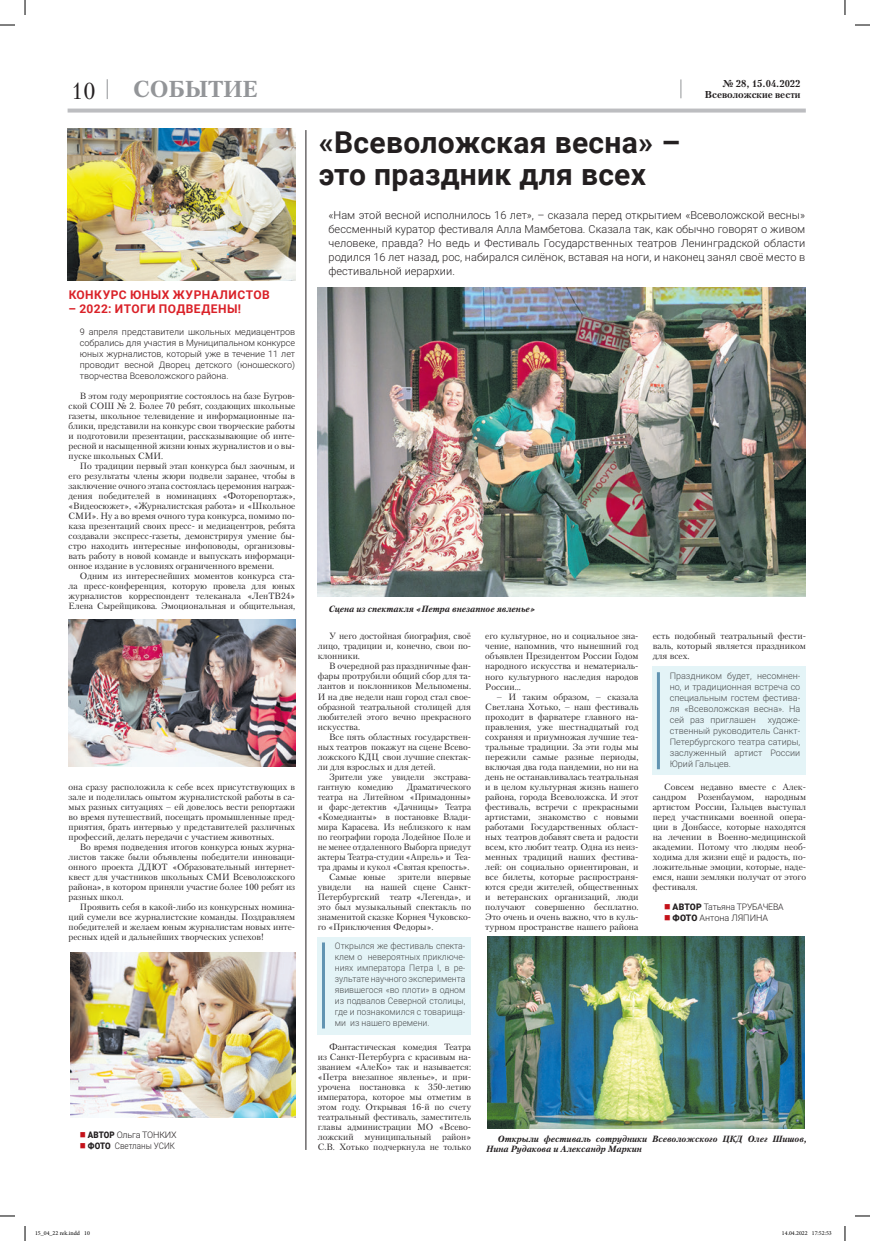
<style>
.page{position:relative;width:870px;height:1241px;background:#fff}
.page>*{position:absolute;margin:0;border:0;box-sizing:border-box;transform-origin:0 0}
.t1{font:700 30px/32px "Roboto";letter-spacing:.01em;color:#231f20}
.t2{font:700 23px "Petersburg C";color:#939598}
.t3{font:23px "Petersburg C";color:#231f20}
.t4{font:700 12px "Roboto";letter-spacing:.035em;color:#da2128}
.t5{font:300 11px/14px "Roboto";color:#231f20;text-align:justify}
.t6{font:700 10px/11px "Petersburg C";color:#231f20;text-align:right}
.t7{font:9px/10px "Petersburg C";color:#231f20;text-align:justify}
.t8{font:300 9px/11px "Roboto";color:#4b4c4d;text-align:justify}
.t9{font:300 9px/11px "Roboto";color:#231f20;text-align:justify}
.t10{font:300 9px/11px "Roboto";color:#4b4c4d;text-align:justify;scale:.96 1}
.t11{font:italic 700 9px/10px "Petersburg C";color:#231f20}
.t12{font:300 9px "Roboto";letter-spacing:-.02em;color:#231f20}
.t13{font:300 9px "Roboto";color:#231f20;scale:.9 1}
.t14{font:6px "Minion Pro";color:#000}
.s1{color:#c4121a}
.s2{font-weight:900}
</style>
<div class="page">
<svg style="left:68px;top:109px;width:737px;height:4px;background:#c3c4c6"></svg>
<svg style="left:107px;top:79px;width:1px;height:20px"></svg>
<svg style="left:680px;top:79px;width:1px;height:19px"></svg>
<div style="left:318px;top:936px;width:153px;height:98px;background:#e4f4f7"></div>
<hr style="left:322px;top:942px;width:3px;height:86px;background:#6294b2">
<div style="left:652px;top:666px;width:153px;height:109px;background:#e4f4f7"></div>
<hr style="left:656px;top:672px;width:3px;height:97px;background:#6294b2">
<img style="left:317px;top:288px;width:488px;height:309px">
<img style="left:487px;top:936px;width:317px;height:192px">
<img style="left:68px;top:619px;width:227px;height:148px">
<img style="left:68px;top:129px;width:227px;height:151px">
<img style="left:70px;top:953px;width:225px;height:164px">
<hr style="left:305px;top:130px;width:1px;height:1020px;background:#231f20">
<svg style="left:0;top:24px;width:15px;height:2px"></svg>
<svg style="left:855px;top:24px;width:14px;height:2px"></svg>
<svg style="left:0;top:1215px;width:15px;height:1px"></svg>
<svg style="left:855px;top:1215px;width:14px;height:1px"></svg>
<svg style="left:24px;top:0;width:2px;height:15px"></svg>
<svg style="left:24px;top:1226px;width:2px;height:15px"></svg>
<svg style="left:844px;top:0;width:1px;height:15px"></svg>
<svg style="left:844px;top:1226px;width:1px;height:15px"></svg>
<h2 class="t3" style="left:71px;top:77px;width:26px">10</h2>
<p class="t6" style="left:704px;top:78px;width:97px">№ 28, 15.04.2022<br>Всеволожские вести</p>
<h2 class="t2" style="left:133px;top:74px;width:126px">СОБЫТИЕ</h2>
<h3 class="t4" style="left:69px;top:286px;width:202px">КОНКУРС ЮНЫХ ЖУРНАЛИСТОВ</h3>
<h3 class="t4" style="left:69px;top:300px;width:174px">– 2022: ИТОГИ ПОДВЕДЕНЫ!</h3>
<p class="t9" style="left:80px;top:326px;width:217px">9 апреля представители школьных медиацентров собрались для участия в Муниципальном конкурсе юных журналистов, который уже в течение 11 лет проводит весной Дворец детского (юношеского) творчества Всеволожского района.</p>
<p class="t7" style="left:69px;top:391px;width:228px;text-indent:11px">В этом году мероприятие состоялось на базе Бугров&shy;ской СОШ № 2. Более 70 ребят, создающих школьные газеты, школьное телевидение и информационные па&shy;блики, представили на конкурс свои творческие работы и подготовили презентации, рассказывающие об инте&shy;ресной и насыщенной жизни юных журналистов и о вы&shy;пуске школьных СМИ.</p>
<p class="t7" style="left:69px;top:461px;width:228px;text-indent:11px">По традиции первый этап конкурса был заочным, и его результаты члены жюри подвели заранее, чтобы в заключение очного этапа состоялась церемония награж&shy;дения победителей в номинациях «Фоторепортаж», «Видеосюжет», «Журналистская работа» и «Школьное СМИ». Ну а во время очного тура конкурса, помимо по&shy;каза презентаций своих пресс- и медиацентров, ребята создавали экспресс-газеты, демонстрируя умение бы&shy;стро находить интересные инфоповоды, организовы&shy;вать работу в новой команде и выпускать информаци&shy;онное издание в условиях ограниченного времени.</p>
<p class="t7" style="left:69px;top:571px;width:228px;text-indent:11px">Одним из интереснейших моментов конкурса ста&shy;ла пресс-конференция, которую провела для юных журналистов корреспондент телеканала «ЛенТВ24» Елена Сырейщикова. Эмоциональная и общительная,</p>
<p class="t7" style="left:69px;top:781px;width:228px">она сразу расположила к себе всех присутствующих в зале и поделилась опытом журналистской работы в са&shy;мых разных ситуациях – ей довелось вести репортажи во время путешествий, посещать промышленные пред&shy;приятия, брать интервью у представителей различных профессий, делать передачи с участием животных.</p>
<p class="t7" style="left:69px;top:841px;width:228px;text-indent:11px">Во время подведения итогов конкурса юных журна&shy;листов также были объявлены победители инноваци&shy;онного проекта ДДЮТ «Образовательный интернет&shy;квест для участников школьных СМИ Всеволожского района», в котором приняли участие более 100 ребят из разных школ.</p>
<p class="t7" style="left:69px;top:901px;width:228px;text-indent:11px">Проявить себя в какой-либо из конкурсных номина&shy;ций сумели все журналистские команды. Поздравляем победителей и желаем юным журналистам новых инте&shy;ресных идей и дальнейших творческих успехов!</p>
<p class="t12" style="left:80px;top:1128px;width:98px"><span class="s1">■</span> <span class="s2">АВТОР</span> Ольга ТОНКИХ</p>
<p class="t13" style="left:80px;top:1139px;width:107px"><span class="s1">■</span> <span class="s2">ФОТО</span> Светланы УСИК</p>
<h1 class="t1" style="left:319px;top:125px;width:363px">«Всеволожская весна» – это праздник для всех</h1>
<p class="t5" style="left:328px;top:208px;width:478px">«Нам этой весной исполнилось 16 лет», – сказала перед открытием «Всеволожской весны» бессменный куратор фестиваля Алла Мамбетова. Сказала так, как обычно говорят о живом человеке, правда? Но ведь и Фестиваль Государственных театров Ленинградской области родился 16 лет назад, рос, набирался силёнок, вставая на ноги, и наконец занял своё место в фестивальной иерархии.</p>
<p class="t11" style="left:328px;top:603px;width:208px">Сцена из спектакля «Петра внезапное явленье»</p>
<p class="t7" style="left:318px;top:631px;width:155px;text-indent:11px">У него достойная биография, своё лицо, традиции и, конечно, свои по&shy;клонники.</p>
<p class="t7" style="left:318px;top:661px;width:155px;text-indent:11px">В очередной раз праздничные фан&shy;фары протрубили общий сбор для та&shy;лантов и поклонников Мельпомены.<br>И на две недели наш город стал свое&shy;образной театральной столицей для любителей этого вечно прекрасного искусства.</p>
<p class="t7" style="left:318px;top:731px;width:155px;text-indent:11px">Все пять областных государствен&shy;ных театров покажут на сцене Всево&shy;ложского КДЦ свои лучшие спектак&shy;ли для взрослых и для детей.</p>
<p class="t7" style="left:318px;top:771px;width:155px;text-indent:11px">Зрители уже увидели экстрава&shy;гантную комедию</p>
<p class="t7" style="left:406px;top:781px;width:66px">Драматического</p>
<p class="t7" style="left:318px;top:791px;width:155px">театра на Литейном «Примадонны»</p>
<p class="t7" style="left:318px;top:801px;width:155px">и фарс-детектив «Дачницы» Театра</p>
<p class="t7" style="left:318px;top:811px;width:155px">«Комедианты» в постановке Влади-</p>
<p class="t7" style="left:318px;top:821px;width:155px">мира Карасева. Из неблизкого к нам</p>
<p class="t7" style="left:318px;top:831px;width:155px">по географии города Лодейное Поле и</p>
<p class="t7" style="left:318px;top:841px;width:155px">не менее отдаленного Выборга приедут</p>
<p class="t7" style="left:318px;top:851px;width:155px">актеры Театра-студии «Апрель» и Теа-</p>
<p class="t7" style="left:318px;top:861px;width:153px">тра драмы и кукол «Святая крепость».</p>
<p class="t7" style="left:329px;top:871px;width:58px">Самые юные</p>
<p class="t7" style="left:398px;top:871px;width:74px">зрители впервые</p>
<p class="t7" style="left:318px;top:881px;width:35px">увидели</p>
<p class="t7" style="left:318px;top:881px;width:155px;text-indent:47px">на нашей сцене Санкт-Петербургский театр «Легенда», и это был музыкальный спектакль по знаменитой сказке Корнея Чуковско&shy;го «Приключения Федоры».</p>
<p class="t10" style="left:335px;top:940px;width:137px">Открылся же фестиваль спекта&shy;клем о невероятных приключе&shy;ниях императора Петра I, в ре&shy;зультате научного эксперимента явившегося «во плоти» в одном из подвалов Северной столицы, где и познакомился с товарища&shy;ми из нашего времени.</p>
<p class="t7" style="left:318px;top:1041px;width:155px;text-indent:11px">Фантастическая комедия Театра из Санкт-Петербурга с красивым на&shy;званием «АлеКо» так и называется: «Петра внезапное явленье», и при&shy;урочена постановка к 350-летию императора, которое мы отметим в этом году. Открывая 16-й по счету театральный фестиваль, заместитель главы администрации МО «Всево&shy;ложский муниципальный район» С.В. Хотько подчеркнула не только</p>
<p class="t7" style="left:485px;top:631px;width:155px">его культурное, но и социальное зна&shy;чение, напомнив, что нынешний год объявлен Президентом России Годом народного искусства и нематериаль&shy;ного культурного наследия народов России…</p>
<p class="t7" style="left:485px;top:691px;width:155px;text-indent:11px">– И таким образом, – сказала Светлана Хотько, – наш фестиваль проходит в фарватере главного на&shy;правления, уже шестнадцатый год сохраняя и приумножая лучшие теа&shy;тральные традиции. За эти годы мы пережили самые разные периоды, включая два года пандемии, но ни на день не останавливалась театральная и в целом культурная жизнь нашего района, города Всеволожска. И этот фестиваль, встречи с прекрасными артистами, знакомство с новыми работами Государственных област&shy;ных театров добавят света и радости всем, кто любит театр. Одна из неиз&shy;менных традиций наших фестива&shy;лей: он социально ориентирован, и все билеты, которые распространя&shy;ются среди жителей, общественных и ветеранских организаций, люди получают совершенно бесплатно.<br>Это очень и очень важно, что в куль&shy;турном пространстве нашего района</p>
<p class="t7" style="left:652px;top:631px;width:155px">есть подобный театральный фести&shy;валь, который является праздником для всех.</p>
<p class="t8" style="left:669px;top:670px;width:132px">Праздником будет, несомнен&shy;но, и традиционная встреча со специальным гостем фестива&shy;ля «Всеволожская весна». На сей раз приглашен</p>
<p class="t8" style="left:669px;top:714px;width:132px;text-indent:98px">художе&shy;ственный руководитель Санкт-Петербургского театра сатиры, заслуженный артист России Юрий Гальцев.</p>
<p class="t7" style="left:652px;top:781px;width:155px;text-indent:11px">Совсем недавно вместе с Алек&shy;сандром Розенбаумом, народным артистом России, Гальцев выступал перед участниками военной опера&shy;ции в Донбассе, которые находятся на лечении в Военно-медицинской академии. Потому что людям необ&shy;ходима для жизни ещё и радость, по&shy;ложительные эмоции, которые, наде&shy;емся, наши земляки получат от этого фестиваля.</p>
<p class="t12" style="left:664px;top:900px;width:121px"><span class="s1">■</span> <span class="s2">АВТОР</span> Татьяна ТРУБАЧЕВА</p>
<p class="t9" style="left:664px;top:911px;width:105px"><span class="s1">■</span> <span class="s2">ФОТО</span> Антона ЛЯПИНА</p>
<p class="t11" style="left:486px;top:1133px;width:322px;text-indent:11px">Открыли фестиваль сотрудники Всеволожского ЦКД Олег Шишов,<br>Нина Рудакова и Александр Маркин</p>
<p class="t14" style="left:35px;top:1229px;width:56px">15_04_22 rek.indd 10</p>
<p class="t14" style="left:781px;top:1229px;width:51px">14.04.2022 17:52:53</p>
</div>
